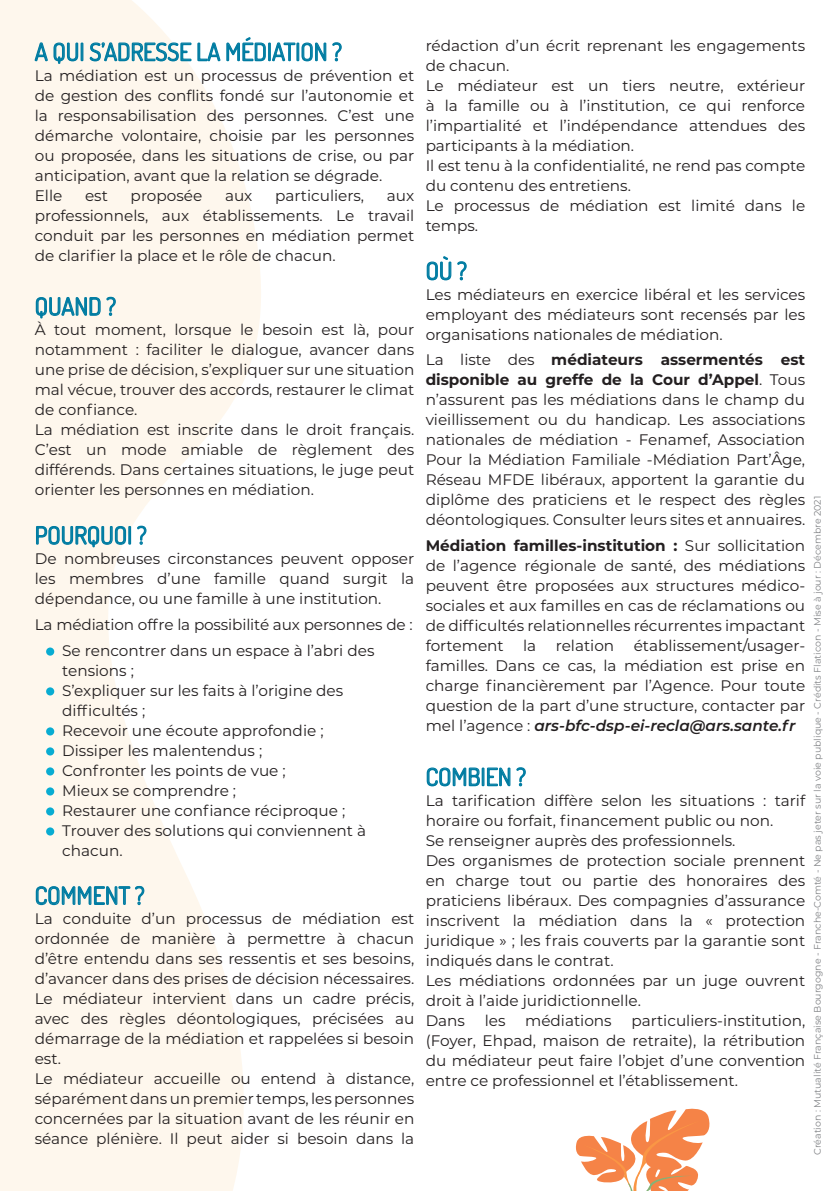
<style>
.page{position:relative;width:840px;height:1191px;background:#fff}
.page>*{position:absolute;margin:0;border:0;box-sizing:border-box;transform-origin:0 0}
.t1{font:24px "Dosis";color:#007ca2}
.t2{font:15.2px/20px "Montserrat";color:#231f20;text-align:justify}
.t3{font:9.4px "Montserrat";color:#808285}
.s1{font-weight:700}
.s2{font-weight:600;font-style:italic}
</style>
<div class="page">
<svg style="left:0;top:0;width:261px;height:1191px;fill:#fef7ed"></svg>
<svg style="left:34px;top:36px;width:308px;height:33px"></svg>
<svg style="left:35px;top:296px;width:82px;height:27px;background:#b9d5d8"></svg>
<svg style="left:35px;top:525px;width:112px;height:23px;background:#acd0d7"></svg>
<div style="left:46px;top:647px;width:8px;height:8px;background:#08acd2;border-radius:50%"></div>
<div style="left:46px;top:687px;width:8px;height:8px;background:#08acd2;border-radius:50%"></div>
<div style="left:46px;top:727px;width:8px;height:8px;background:#08acd2;border-radius:50%"></div>
<div style="left:46px;top:747px;width:8px;height:8px;background:#08acd2;border-radius:50%"></div>
<div style="left:46px;top:767px;width:8px;height:8px;background:#08acd2;border-radius:50%"></div>
<div style="left:46px;top:787px;width:8px;height:8px;background:#08acd2;border-radius:50%"></div>
<div style="left:46px;top:807px;width:8px;height:8px;background:#08acd2;border-radius:50%"></div>
<div style="left:46px;top:827px;width:8px;height:8px;background:#08acd2;border-radius:50%"></div>
<svg style="left:35px;top:885px;width:110px;height:21px;background:#a7cdd3"></svg>
<svg style="left:426px;top:256px;width:41px;height:25px"></svg>
<svg style="left:426px;top:767px;width:100px;height:20px"></svg>
<svg style="left:575px;top:1108px;width:135px;height:83px"></svg>
<p class="t1" style="left:35px;top:36px;width:308px">A QUI S’ADRESSE LA MÉDIATION ?</p>
<p class="t2" style="left:35px;top:65px;width:381px">La médiation est un processus de prévention et de gestion des conflits fondé sur l’autonomie et la responsabilisation des personnes. C’est une démarche volontaire, choisie par les personnes ou proposée, dans les situations de crise, ou par anticipation, avant que la relation se dégrade.</p>
<p class="t2" style="left:35px;top:185px;width:29px">Elle</p>
<p class="t2" style="left:85px;top:185px;width:24px">est</p>
<p class="t2" style="left:131px;top:185px;width:73px">proposée</p>
<p class="t2" style="left:225px;top:185px;width:29px">aux</p>
<p class="t2" style="left:275px;top:185px;width:90px">particuliers,</p>
<p class="t2" style="left:35px;top:185px;width:381px;text-indent:352px">aux professionnels, aux établissements. Le travail conduit par les personnes en médiation permet de clarifier la place et le rôle de chacun.</p>
<p class="t1" style="left:35px;top:291px;width:83px">QUAND ?</p>
<p class="t2" style="left:35px;top:319px;width:381px">À tout moment, lorsque le besoin est là, pour notamment : faciliter le dialogue, avancer dans une prise de décision, s’expliquer sur une situation mal vécue, trouver des accords, restaurer le climat de confiance.</p>
<p class="t2" style="left:35px;top:419px;width:381px">La médiation est inscrite dans le droit français.<br>C’est un mode amiable de règlement des différends. Dans certaines situations, le juge peut orienter les personnes en médiation.</p>
<p class="t1" style="left:35px;top:519px;width:113px">POURQUOI ?</p>
<p class="t2" style="left:35px;top:548px;width:381px">De nombreuses circonstances peuvent opposer les membres d’une famille quand surgit la dépendance, ou une famille à une institution.</p>
<p class="t2" style="left:35px;top:614px;width:379px">La médiation offre la possibilité aux personnes de :</p>
<p class="t2" style="left:62px;top:639px;width:313px">Se rencontrer dans un espace à l’abri des tensions ;</p>
<p class="t2" style="left:62px;top:679px;width:282px">S’expliquer sur les faits à l’origine des difficultés ;</p>
<p class="t2" style="left:62px;top:719px;width:263px">Recevoir une écoute approfondie ;</p>
<p class="t2" style="left:62px;top:739px;width:201px">Dissiper les malentendus ;</p>
<p class="t2" style="left:62px;top:759px;width:225px">Confronter les points de vue ;</p>
<p class="t2" style="left:62px;top:779px;width:175px">Mieux se comprendre ;</p>
<p class="t2" style="left:62px;top:799px;width:284px">Restaurer une confiance réciproque ;</p>
<p class="t2" style="left:62px;top:819px;width:305px">Trouver des solutions qui conviennent à chacun.</p>
<p class="t1" style="left:35px;top:880px;width:111px">COMMENT ?</p>
<p class="t2" style="left:35px;top:908px;width:381px">La conduite d’un processus de médiation est ordonnée de manière à permettre à chacun d’être entendu dans ses ressentis et ses besoins, d’avancer dans des prises de décision nécessaires.<br>Le médiateur intervient dans un cadre précis, avec des règles déontologiques, précisées au démarrage de la médiation et rappelées si besoin est.</p>
<p class="t2" style="left:35px;top:1068px;width:381px">Le médiateur accueille ou entend à distance, séparément dans un premier temps, les personnes concernées par la situation avant de les réunir en séance plénière. Il peut aider si besoin dans la</p>
<p class="t2" style="left:425px;top:35px;width:381px">rédaction d’un écrit reprenant les engagements de chacun.</p>
<p class="t2" style="left:425px;top:75px;width:381px">Le médiateur est un tiers neutre, extérieur à la famille ou à l’institution, ce qui renforce l’impartialité et l’indépendance attendues des participants à la médiation.</p>
<p class="t2" style="left:425px;top:155px;width:381px">Il est tenu à la confidentialité, ne rend pas compte du contenu des entretiens.</p>
<p class="t2" style="left:425px;top:195px;width:381px">Le processus de médiation est limité dans le temps.</p>
<p class="t1" style="left:425px;top:255px;width:43px">OÙ ?</p>
<p class="t2" style="left:425px;top:284px;width:381px">Les médiateurs en exercice libéral et les services employant des médiateurs sont recensés par les organisations nationales de médiation.</p>
<p class="t2" style="left:425px;top:349px;width:381px">La liste des <span class="s1">médiateurs assermentés est disponible au greffe de la Cour d’Appel</span>. Tous n’assurent pas les médiations dans le champ du vieillissement ou du handicap. Les associations nationales de médiation - Fenamef, Association Pour la Médiation Familiale -Médiation Part’Âge, Réseau MFDE libéraux, apportent la garantie du diplôme des praticiens et le respect des règles déontologiques. Consulter leurs sites et annuaires.</p>
<p class="t2" style="left:425px;top:535px;width:381px"><span class="s1">Médiation familles-institution :</span> Sur sollicitation de l’agence régionale de santé, des médiations peuvent être proposées aux structures médico&shy;sociales et aux familles en cas de réclamations ou de difficultés relationnelles récurrentes impactant fortement</p>
<p class="t3" style="left:810px;top:1155px;width:660px;rotate:-90deg">Création : Mutualité Française Bourgogne - Franche-Comté - Ne pas jeter sur la voie publique - Crédits Flaticon - Mise à jour : Décembre 2021</p>
<p class="t2" style="left:425px;top:635px;width:381px;text-indent:208px">établissement/usager&shy;familles. Dans ce cas, la médiation est prise en charge financièrement par l’Agence. Pour toute question de la part d’une structure, contacter par mel l’agence : <span class="s2">ars-bfc-dsp-ei-recla@ars.sante.fr</span></p>
<p class="t1" style="left:425px;top:761px;width:102px">COMBIEN ?</p>
<p class="t2" style="left:425px;top:789px;width:381px">La tarification diffère selon les situations : tarif horaire ou forfait, financement public ou non.</p>
<p class="t2" style="left:425px;top:829px;width:311px">Se renseigner auprès des professionnels.</p>
<p class="t2" style="left:425px;top:849px;width:381px">Des organismes de protection sociale prennent en charge tout ou partie des honoraires des praticiens libéraux. Des compagnies d’assurance inscrivent la médiation dans la « protection juridique » ; les frais couverts par la garantie sont indiqués dans le contrat.</p>
<p class="t2" style="left:425px;top:969px;width:381px">Les médiations ordonnées par un juge ouvrent droit à l’aide juridictionnelle.</p>
<p class="t2" style="left:425px;top:1009px;width:41px">Dans</p>
<p class="t2" style="left:484px;top:1009px;width:22px">les</p>
<p class="t2" style="left:525px;top:1009px;width:88px">médiations</p>
<p class="t2" style="left:523px;top:635px;width:15px">la</p>
<p class="t2" style="left:555px;top:635px;width:60px">relation</p>
<p class="t2" style="left:425px;top:1009px;width:381px;text-indent:206px">particuliers-institution, (Foyer, Ehpad, maison de retraite), la rétribution du médiateur peut faire l’objet d’une convention entre ce professionnel et l’établissement.</p>
</div>
